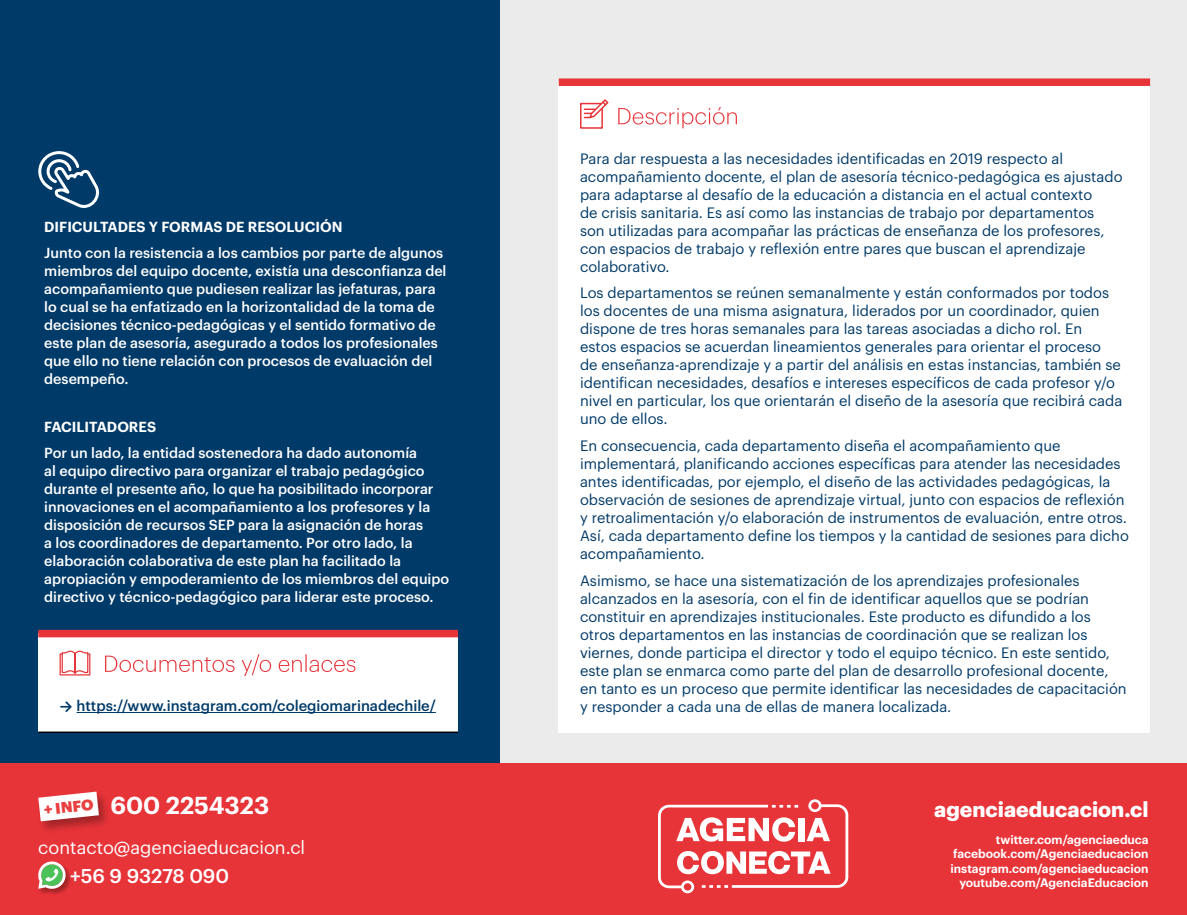
<style>
.page{position:relative;width:1187px;height:915px;background:#fff}
.page>*{position:absolute;margin:0;border:0;box-sizing:border-box;transform-origin:0 0}
.t1{font:600 24px "Graphik";color:#fff}
.t2{font:700 21px "Graphik";color:#fff}
.t3{font:500 19.5px "Graphik";letter-spacing:-.005em;color:#fff}
.t4{font:18px "Graphik";color:#fff}
.t5{font:900 15px "Graphik";color:#e84040}
.t6{font:14.7px/18px "Graphik";color:#003a68}
.t7{font:500 14.7px "Graphik";color:#003a68}
.t8{font:500 14.25px/18px "Graphik";color:#fff}
.t9{font:600 14.25px "Graphik";color:#fff}
.t10{font:600 12px/14.4px "Graphik";color:#fff;text-align:right}
.s1{font-family:"Calibri";font-weight:700}
</style>
<div class="page">
<div style="left:499px;top:0;width:687px;height:763px;background:#ebebeb"></div>
<div style="left:0;top:0;width:499px;height:763px;background:#003a68"></div>
<div style="left:0;top:763px;width:1186px;height:151px;background:#e73439"></div>
<div style="left:36px;top:789px;width:75px;height:44px;background:#000;opacity:.3"></div>
<svg style="left:38px;top:791px;width:61px;height:30px;background:#f2cccd"></svg>
<div style="left:38px;top:860px;width:34px;height:35px;background:#000;opacity:.3"></div>
<svg style="left:38px;top:861px;width:28px;height:27px"></svg>
<svg style="left:658px;top:799px;width:190px;height:93px"></svg>
<svg style="left:38px;top:151px;width:62px;height:57px"></svg>
<div style="left:38px;top:633px;width:420px;height:99px;background:#fff"></div>
<div style="left:38px;top:629px;width:420px;height:8px;background:#e73439"></div>
<hr style="left:38px;top:731px;width:420px;height:1px;background:#000">
<hr style="left:77px;top:711px;width:359px;height:1px;background:#003a68">
<svg style="left:105px;top:654px;width:250px;height:21px"></svg>
<svg style="left:59px;top:650px;width:32px;height:26px"></svg>
<div style="left:558px;top:82px;width:591px;height:650px;background:#fff"></div>
<div style="left:558px;top:78px;width:591px;height:8px;background:#e73439"></div>
<svg style="left:618px;top:107px;width:118px;height:21px"></svg>
<svg style="left:580px;top:99px;width:29px;height:30px"></svg>
<p class="t9" style="left:44px;top:215px;width:300px">DIFICULTADES Y FORMAS DE RESOLUCIÓN</p>
<p class="t8" style="left:44px;top:243px;width:403px">Junto con la resistencia a los cambios por parte de algunos miembros del equipo docente, existía una desconfianza del acompañamiento que pudiesen realizar las jefaturas, para lo cual se ha enfatizado en la horizontalidad de la toma de decisiones técnico-pedagógicas y el sentido formativo de este plan de asesoría, asegurado a todos los profesionales que ello no tiene relación con procesos de evaluación del desempeño.</p>
<p class="t9" style="left:44px;top:415px;width:113px">FACILITADORES</p>
<p class="t8" style="left:44px;top:443px;width:406px">Por un lado, la entidad sostenedora ha dado autonomía<br>al equipo directivo para organizar el trabajo pedagógico durante el presente año, lo que ha posibilitado incorporar innovaciones en el acompañamiento a los profesores y la disposición de recursos SEP para la asignación de horas<br>a los coordinadores de departamento. Por otro lado, la elaboración colaborativa de este plan ha facilitado la apropiación y empoderamiento de los miembros del equipo directivo y técnico-pedagógico para liderar este proceso.</p>
<p class="t7" style="left:60px;top:694px;width:378px"><span class="s1">→</span> https://www.instagram.com/colegiomarinadechile/</p>
<p class="t5" style="left:43px;top:797px;width:51px;rotate:-6deg">+ INFO</p>
<h1 class="t1" style="left:110px;top:786px;width:160px">600 2254323</h1>
<p class="t4" style="left:38px;top:833px;width:268px">contacto@agenciaeducacion.cl</p>
<h3 class="t3" style="left:70px;top:860px;width:160px">+56 9 93278 090</h3>
<p class="t6" style="left:580px;top:148px;width:544px">Para dar respuesta a las necesidades identificadas en 2019 respecto al acompañamiento docente, el plan de asesoría técnico-pedagógica es ajustado para adaptarse al desafío de la educación a distancia en el actual contexto<br>de crisis sanitaria. Es así como las instancias de trabajo por departamentos son utilizadas para acompañar las prácticas de enseñanza de los profesores, con espacios de trabajo y reflexión entre pares que buscan el aprendizaje colaborativo.</p>
<p class="t6" style="left:580px;top:283px;width:543px">Los departamentos se reúnen semanalmente y están conformados por todos los docentes de una misma asignatura, liderados por un coordinador, quien dispone de tres horas semanales para las tareas asociadas a dicho rol. En estos espacios se acuerdan lineamientos generales para orientar el proceso<br>de enseñanza-aprendizaje y a partir del análisis en estas instancias, también se identifican necesidades, desafíos e intereses específicos de cada profesor y/o nivel en particular, los que orientarán el diseño de la asesoría que recibirá cada uno de ellos.</p>
<p class="t6" style="left:580px;top:435px;width:550px">En consecuencia, cada departamento diseña el acompañamiento que implementará, planificando acciones específicas para atender las necesidades antes identificadas, por ejemplo, el diseño de las actividades pedagógicas, la observación de sesiones de aprendizaje virtual, junto con espacios de reflexión y retroalimentación y/o elaboración de instrumentos de evaluación, entre otros.<br>Así, cada departamento define los tiempos y la cantidad de sesiones para dicho acompañamiento.</p>
<p class="t6" style="left:580px;top:569px;width:548px">Asimismo, se hace una sistematización de los aprendizajes profesionales alcanzados en la asesoría, con el fin de identificar aquellos que se podrían constituir en aprendizajes institucionales. Este producto es difundido a los otros departamentos en las instancias de coordinación que se realizan los viernes, donde participa el director y todo el equipo técnico. En este sentido, este plan se enmarca como parte del plan de desarrollo profesional docente, en tanto es un proceso que permite identificar las necesidades de capacitación y responder a cada una de ellas de manera localizada.</p>
<h2 class="t2" style="left:934px;top:792px;width:216px">agenciaeducacion.cl</h2>
<p class="t10" style="left:950px;top:831px;width:200px">twitter.com/agenciaeduca facebook.com/Agenciaeducacion instagram.com/agenciaeducacion youtube.com/AgenciaEducacion</p>
</div>
